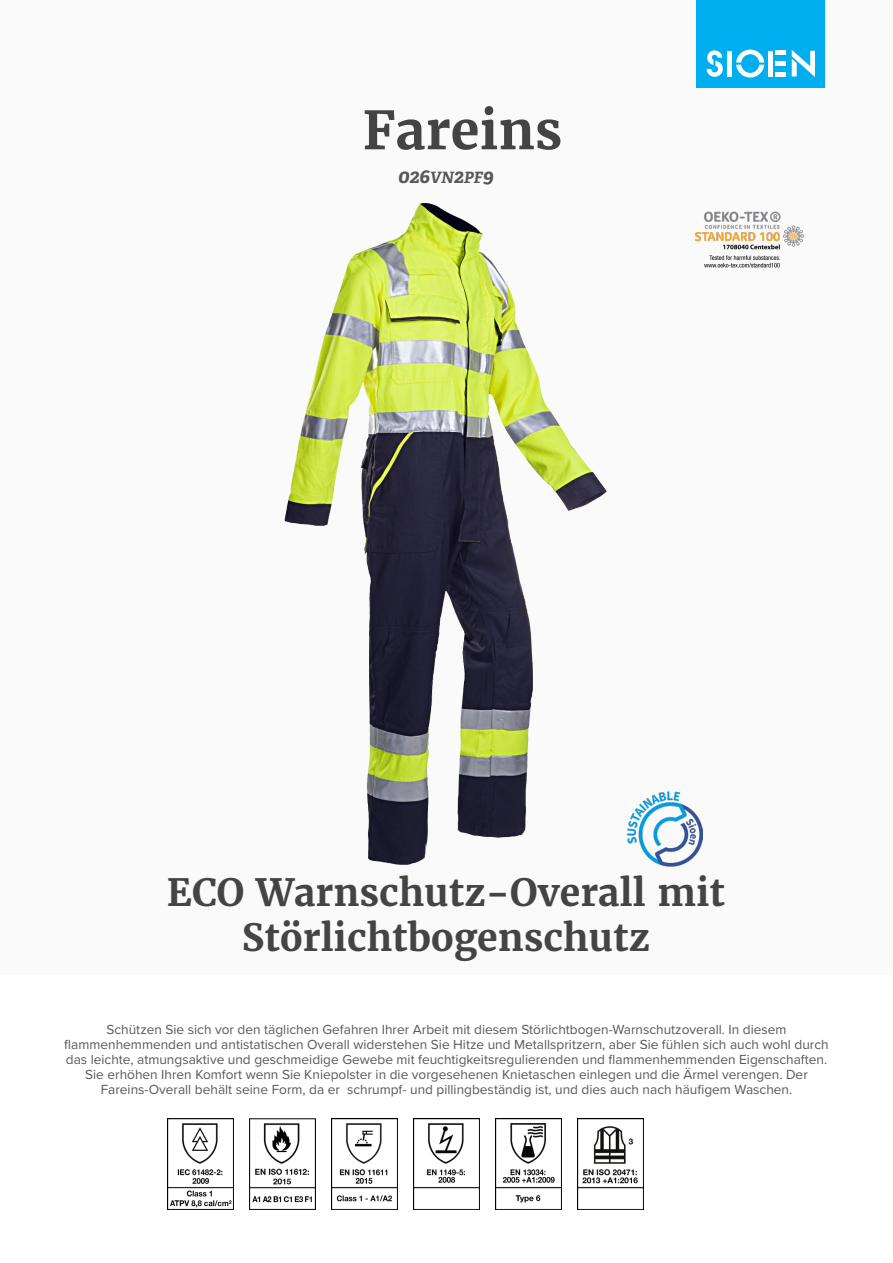
<style>
.page{position:relative;width:893px;height:1263px;background:#fff}
.page>*{position:absolute;margin:0;border:0;box-sizing:border-box;transform-origin:0 0}
.product_name{font:700 52.5px "Merriweather";color:#444}
.product_h2{font:700 37.5px/45px "Merriweather";color:#444;text-align:center}
.product_ref{font:italic 700 19.5px "Adelle";color:#57585a}
.product_description{font:13.65px/14.9px "Proxima Nova";color:#57585a;text-align:center}
.s1{font-size:15.6px}
</style>
<div class="page">
<div style="left:0;top:0;width:893px;height:974px;background:#fafafa"></div>
<div style="left:697px;top:0;width:128px;height:88px;background:#00aeef"></div>
<svg style="left:707px;top:50px;width:16px;height:27px"></svg>
<svg style="left:736px;top:50px;width:28px;height:28px"></svg>
<div style="left:727px;top:51px;width:5px;height:26px;background:#fff"></div>
<div style="left:768px;top:51px;width:5px;height:26px;background:#fff"></div>
<div style="left:775px;top:72px;width:11px;height:5px;background:#fff"></div>
<div style="left:775px;top:61px;width:11px;height:5px;background:#fff"></div>
<hr style="left:775px;top:51px;width:11px;height:4px;background:#fff">
<svg style="left:792px;top:50px;width:23px;height:27px"></svg>
<img style="left:688px;top:807px;width:15px;height:55px">
<img style="left:695px;top:211px;width:109px;height:57px">
<img style="left:167px;top:1118px;width:66px;height:92px">
<img style="left:249px;top:1118px;width:66px;height:92px">
<img style="left:331px;top:1118px;width:66px;height:92px">
<img style="left:413px;top:1118px;width:67px;height:92px">
<img style="left:495px;top:1118px;width:67px;height:92px">
<img style="left:577px;top:1118px;width:67px;height:92px">
<img style="left:284px;top:203px;width:404px;height:664px">
<p class="product_name" style="left:363px;top:97px;width:201px">Fareins</p>
<p class="product_ref" style="left:398px;top:164px;width:97px">026<span class="s1">VN</span>2<span class="s1">PF</span>9</p>
<p class="product_h2" style="left:167px;top:869px;width:560px">ECO Warnschutz-Overall mit<br>Störlichtbogenschutz</p>
<p class="product_description" style="left:64px;top:1022px;width:766px">Schützen Sie sich vor den täglichen Gefahren Ihrer Arbeit mit diesem Störlichtbogen-Warnschutzoverall. In diesem flammenhemmenden und antistatischen Overall widerstehen Sie Hitze und Metallspritzern, aber Sie fühlen sich auch wohl durch das leichte, atmungsaktive und geschmeidige Gewebe mit feuchtigkeitsregulierenden und flammenhemmenden Eigenschaften.<br>Sie erhöhen Ihren Komfort wenn Sie Kniepolster in die vorgesehenen Knietaschen einlegen und die Ärmel verengen. Der Fareins-Overall behält seine Form, da er schrumpf- und pillingbeständig ist, und dies auch nach häufigem Waschen.</p>
</div>
